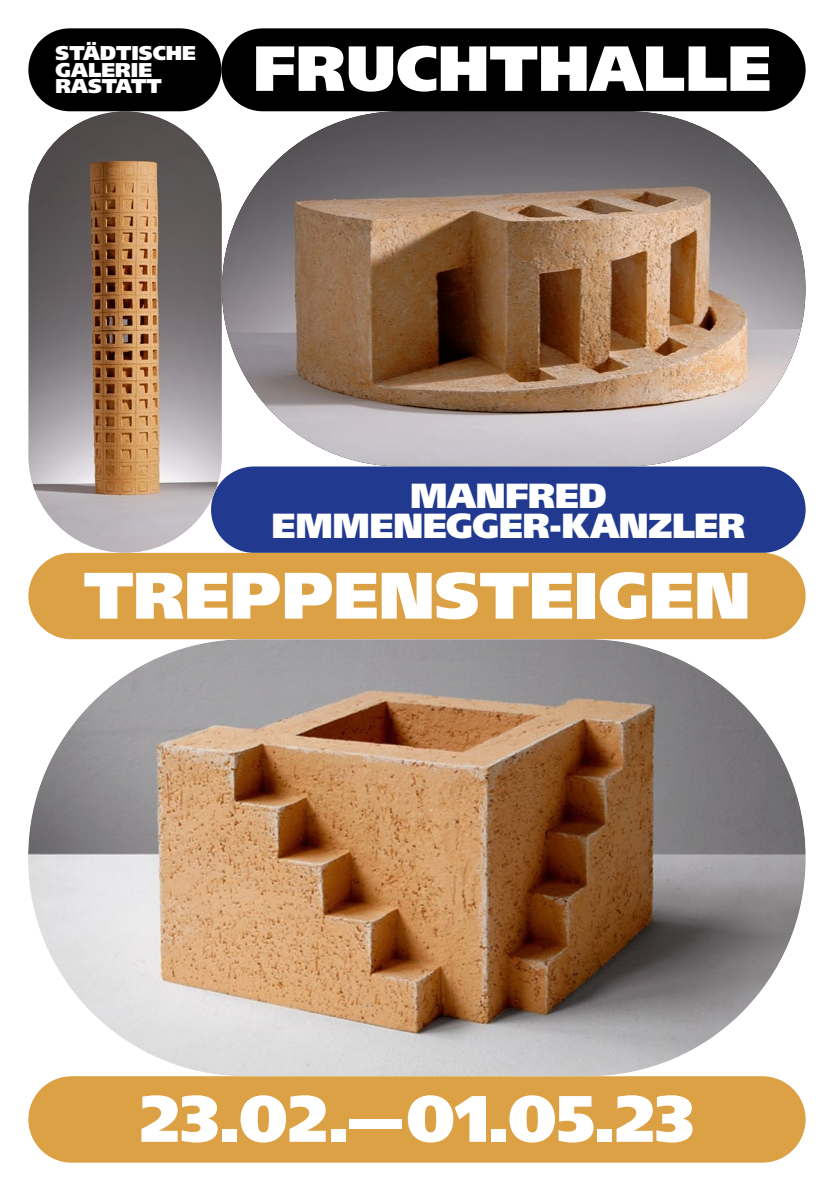
<style>
.page{position:relative;width:834px;height:1191px;background:#fff}
.page>*{position:absolute;margin:0;border:0;box-sizing:border-box;transform-origin:0 0}
.t1{font:900 65.6px "Frutiger LT Std";color:#fff}
.t2{font:900 63.6px "Frutiger LT Std";color:#fff}
.t3{font:900 34.8px/30.2px "Frutiger LT Std";letter-spacing:-.005em;color:#fff;text-align:center}
.t4{font:900 20px/16.4px "Frutiger LT Std";color:#fff}
</style>
<div class="page">
<div style="left:28px;top:1076px;width:777px;height:86px;background:#dda145;border-radius:43px"></div>
<div style="left:211px;top:466px;width:594px;height:87px;background:#213a8f;border-radius:43px"></div>
<div style="left:28px;top:553px;width:777px;height:86px;background:#dda145;border-radius:43px"></div>
<div style="left:11px;top:97px;width:227px;height:456px;background:#000;opacity:.1"></div>
<div style="left:11px;top:624px;width:811px;height:452px;background:#000;opacity:.1"></div>
<div style="left:203px;top:96px;width:620px;height:370px;background:#000;opacity:.1"></div>
<div style="left:28px;top:28px;width:193px;height:83px;background:#000;border-radius:41px"></div>
<div style="left:221px;top:28px;width:584px;height:83px;background:#000;border-radius:41px"></div>
<p class="t4" style="left:56px;top:45px;width:142px">STÄDTISCHE<br>GALERIE<br>RASTATT</p>
<p class="t2" style="left:253px;top:30px;width:519px">FRUCHTHALLE</p>
<p class="t3" style="left:272px;top:480px;width:475px">MANFRED<br>EMMENEGGER-KANZLER</p>
<p class="t1" style="left:84px;top:555px;width:668px">TREPPENSTEIGEN</p>
<p class="t1" style="left:140px;top:1078px;width:555px">23.02.–01.05.23</p>
</div>
